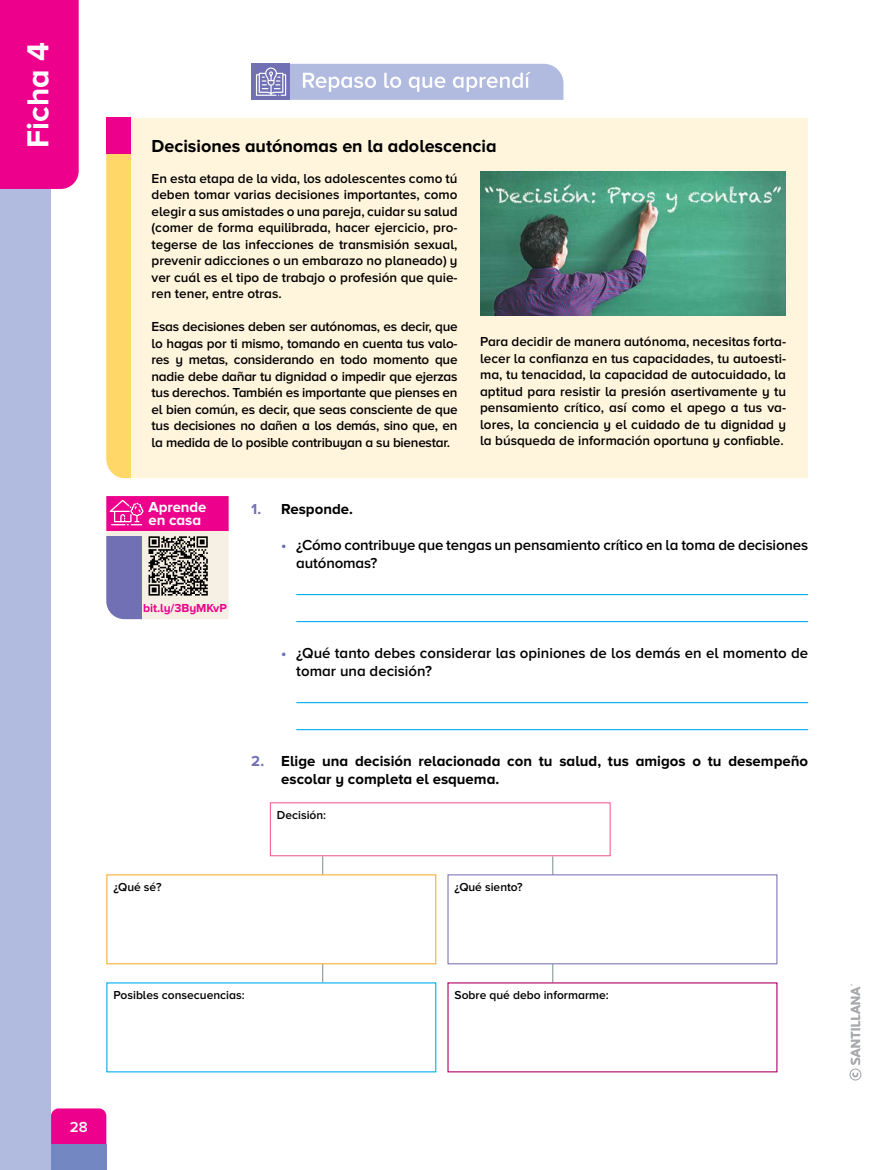
<style>
.page{position:relative;width:893px;height:1170px;background:#fff}
.page>*{position:absolute;margin:0;border:0;box-sizing:border-box;transform-origin:0 0}
.t1{font:700 31.5px "Proxima Nova A";color:#fff}
.t2{font:700 18px "Proxima Nova A";color:#000}
.t3{font:600 15px/18px "Proxima Nova A";letter-spacing:-.01em;color:#000}
.t4{font:700 15px/18px "Proxima Nova A";color:#000}
.t5{font:700 15px/13.5px "Proxima Nova A";letter-spacing:-.005em;color:#fff}
.t6{font:600 15px "Proxima Nova A";color:#fff}
.t7{font:600 13.5px/16.5px "Proxima Nova A";color:#000;text-align:justify}
.t8{font:600 12px "Proxima Nova A";color:#000}
.t9{font:700 12px "Proxima Nova A";letter-spacing:-.005em;color:#ec008c}
.s1{color:#7170b4}
.s2{font-weight:700;color:#7170b4}
</style>
<div class="page">
<div style="left:0;top:172px;width:51px;height:997px;background:#b1badf"></div>
<div style="left:0;top:0;width:79px;height:189px;background:#ec008c"></div>
<div style="left:51px;top:1108px;width:55px;height:36px;background:#ec008c"></div>
<div style="left:51px;top:1144px;width:55px;height:25px;background:#7387c3"></div>
<svg style="left:106px;top:496px;width:123px;height:123px;background:#bf7daa"></svg>
<hr style="left:322px;top:856px;width:1px;height:126px;background:#869c96">
<hr style="left:552px;top:856px;width:1px;height:126px;background:#869c96">
<div style="left:107px;top:874px;width:329px;height:89px;background:#fff"></div>
<div style="left:106px;top:874px;width:330px;height:90px;border:1px solid #fbaf34"></div>
<div style="left:270px;top:802px;width:341px;height:54px;border:1px solid #f06790"></div>
<div style="left:447px;top:874px;width:330px;height:90px;border:1px solid #8378b8"></div>
<hr style="left:296px;top:594px;width:512px;height:1px;background:#00aeef">
<hr style="left:296px;top:621px;width:512px;height:1px;background:#00aeef">
<hr style="left:296px;top:702px;width:512px;height:1px;background:#00aeef">
<hr style="left:296px;top:729px;width:512px;height:1px;background:#00aeef">
<div style="left:131px;top:118px;width:677px;height:360px;background:#fff4dc"></div>
<div style="left:106px;top:154px;width:25px;height:324px;background:#ffd668"></div>
<div style="left:106px;top:118px;width:25px;height:36px;background:#ec008c"></div>
<svg style="left:251px;top:64px;width:312px;height:36px;background:#b5bcdf"></svg>
<img style="left:480px;top:172px;width:305px;height:144px">
<svg style="left:849px;top:984px;width:12px;height:96px"></svg>
<h1 class="t1" style="left:20px;top:148px;width:107px;rotate:-90deg">Ficha 4</h1>
<h2 class="t2" style="left:152px;top:136px;width:347px">Decisiones autónomas en la adolescencia</h2>
<p class="t7" style="left:152px;top:169px;width:308px">En esta etapa de la vida, los adolescentes como tú deben tomar varias decisiones importantes, como elegir a sus amistades o una pareja, cuidar su salud (comer de forma equilibrada, hacer ejercicio, pro&shy;tegerse de las infecciones de transmisión sexual, prevenir adicciones o un embarazo no planeado) y ver cuál es el tipo de trabajo o profesión que quie&shy;ren tener, entre otras.</p>
<p class="t7" style="left:152px;top:318px;width:308px">Esas decisiones deben ser autónomas, es decir, que lo hagas por ti mismo, tomando en cuenta tus valo&shy;res y metas, considerando en todo momento que nadie debe dañar tu dignidad o impedir que ejerzas tus derechos. También es importante que pienses en el bien común, es decir, que seas consciente de que tus decisiones no dañen a los demás, sino que, en la medida de lo posible contribuyan a su bienestar.</p>
<p class="t7" style="left:480px;top:333px;width:308px">Para decidir de manera autónoma, necesitas forta&shy;lecer la confianza en tus capacidades, tu autoesti&shy;ma, tu tenacidad, la capacidad de autocuidado, la aptitud para resistir la presión asertivamente y tu pensamiento crítico, así como el apego a tus va&shy;lores, la conciencia y el cuidado de tu dignidad y la búsqueda de información oportuna y confiable.</p>
<p class="t5" style="left:149px;top:500px;width:60px">Aprende en casa</p>
<p class="t9" style="left:143px;top:601px;width:85px">bit.ly/3ByMKvP</p>
<p class="t4" style="left:251px;top:500px;width:103px"><span class="s1">1.</span> Responde.</p>
<p class="t3" style="left:296px;top:536px;width:513px;text-indent:-15px"><span class="s2">•</span> ¿Cómo contribuye que tengas un pensamiento crítico en la toma de decisiones autónomas?</p>
<p class="t3" style="left:296px;top:644px;width:513px;text-indent:-15px"><span class="s2">•</span> ¿Qué tanto debes considerar las opiniones de los demás en el momento de tomar una decisión?</p>
<p class="t8" style="left:113px;top:880px;width:50px">¿Qué sé?</p>
<p class="t4" style="left:281px;top:752px;width:528px;text-indent:-30px"><span class="s1">2.</span> Elige una decisión relacionada con tu salud, tus amigos o tu desempeño escolar y completa el esquema.</p>
<p class="t8" style="left:277px;top:808px;width:51px">Decisión:</p>
<p class="t8" style="left:455px;top:880px;width:70px">¿Qué siento?</p>
<p class="t8" style="left:113px;top:988px;width:133px">Posibles consecuencias:</p>
<p class="t8" style="left:455px;top:988px;width:156px">Sobre qué debo informarme:</p>
<p class="t6" style="left:70px;top:1118px;width:19px">28</p>
</div>
